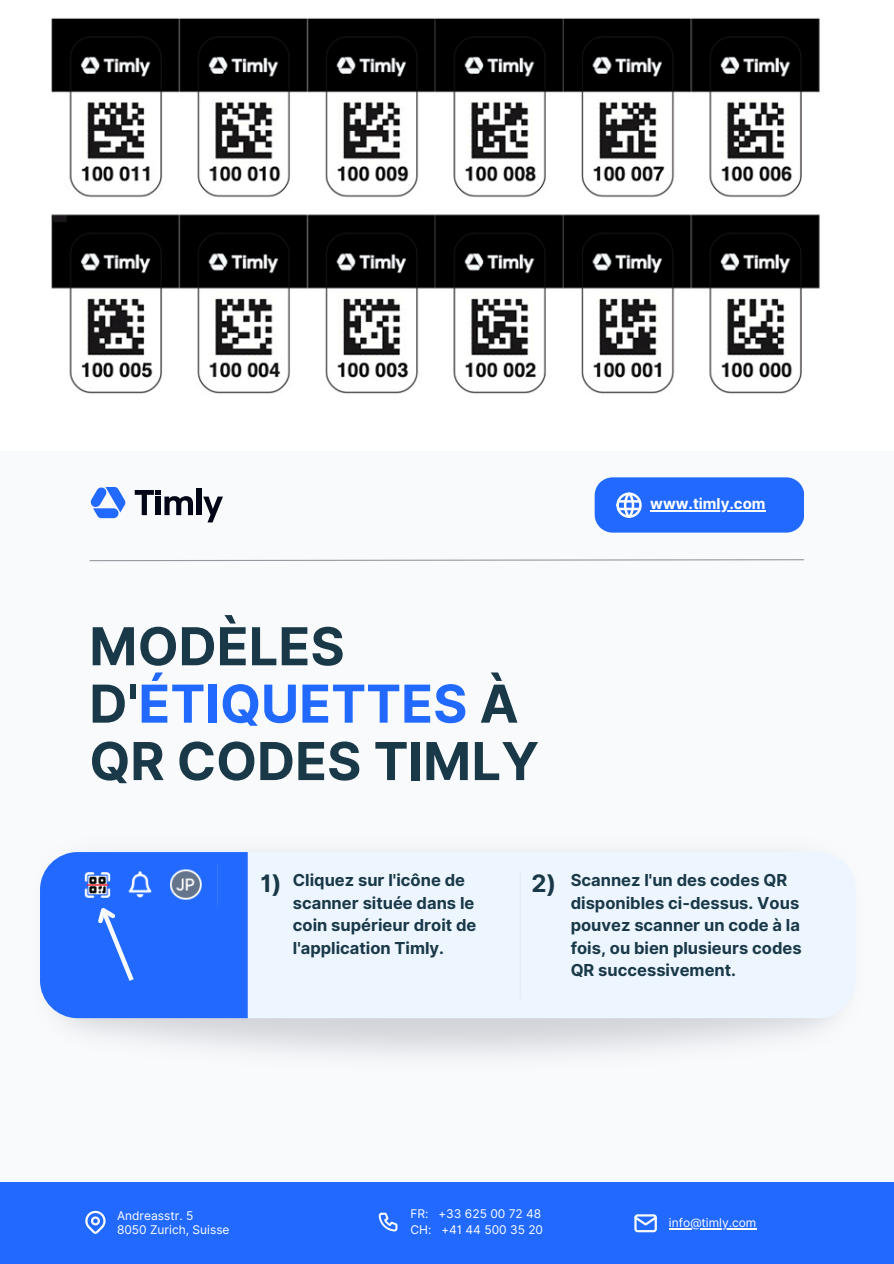
<style>
.page{position:relative;width:894px;height:1264px;background:#fff}
.page>*{position:absolute;margin:0;border:0;box-sizing:border-box;transform-origin:0 0}
.t1{font:700 52.35px/57.3px "Inter";color:#193848}
.t2{font:700 24px "Inter";color:#193848}
.t3{font:700 16.5px/22.5px "Inter";color:#193848}
.t4{font:700 15px "Inter";color:#fff}
.t5{font:12px "Inter";color:#fff}
.s1{color:#2169ff}
</style>
<div class="page">
<div style="left:0;top:0;width:893px;height:1263px;background:#f8fafc"></div>
<img style="left:51px;top:18px;width:769px;height:376px">
<svg style="left:89px;top:559px;width:715px;height:2px"></svg>
<div style="left:196px;top:488px;width:5px;height:27px;background:#020617"></div>
<svg style="left:203px;top:496px;width:20px;height:26px"></svg>
<svg style="left:135px;top:490px;width:58px;height:25px"></svg>
<svg style="left:90px;top:487px;width:36px;height:31px"></svg>
<div style="left:0;top:1181px;width:893px;height:82px;background:#2169ff"></div>
<div style="left:248px;top:852px;width:607px;height:166px;background:#edf6ff"></div>
<svg style="left:594px;top:477px;width:210px;height:55px"></svg>
<svg style="left:634px;top:1214px;width:23px;height:19px"></svg>
<svg style="left:378px;top:1212px;width:20px;height:20px"></svg>
<svg style="left:85px;top:1210px;width:21px;height:24px"></svg>
<hr style="left:650px;top:510px;width:115px;height:1px;background:#fff">
<hr style="left:668px;top:1228px;width:88px;height:1px;background:#fff">
<hr style="left:519px;top:872px;width:1px;height:127px;background:#e2e8f0">
<svg style="left:40px;top:852px;width:208px;height:166px"></svg>
<h1 class="t4" style="left:650px;top:495px;width:117px">www.timly.com</h1>
<p class="t1" style="left:89px;top:617px;width:451px">MODÈLES<br>D'<span class="s1">ÉTIQUETTES</span> À<br>QR CODES TIMLY</p>
<p class="t3" style="left:293px;top:869px;width:185px">Cliquez sur l'icône de scanner située dans le coin supérieur droit de l'application Timly.</p>
<p class="t2" style="left:260px;top:868px;width:23px">1)</p>
<p class="t2" style="left:531px;top:868px;width:26px">2)</p>
<h3 class="t3" style="left:570px;top:869px;width:232px">Scannez l'un des codes QR disponibles ci-dessus. Vous pouvez scanner un code à la fois, ou bien plusieurs codes<br>QR successivement.</h3>
<p class="t5" style="left:117px;top:1208px;width:78px">Andreasstr. 5</p>
<p class="t5" style="left:117px;top:1222px;width:114px">8050 Zurich, Suisse</p>
<h3 class="t5" style="left:410px;top:1206px;width:132px">FR: +33 625 00 72 48</h3>
<h2 class="t5" style="left:410px;top:1222px;width:134px">CH: +41 44 500 35 20</h2>
<h2 class="t5" style="left:668px;top:1215px;width:89px">info@timly.com</h2>
</div>
